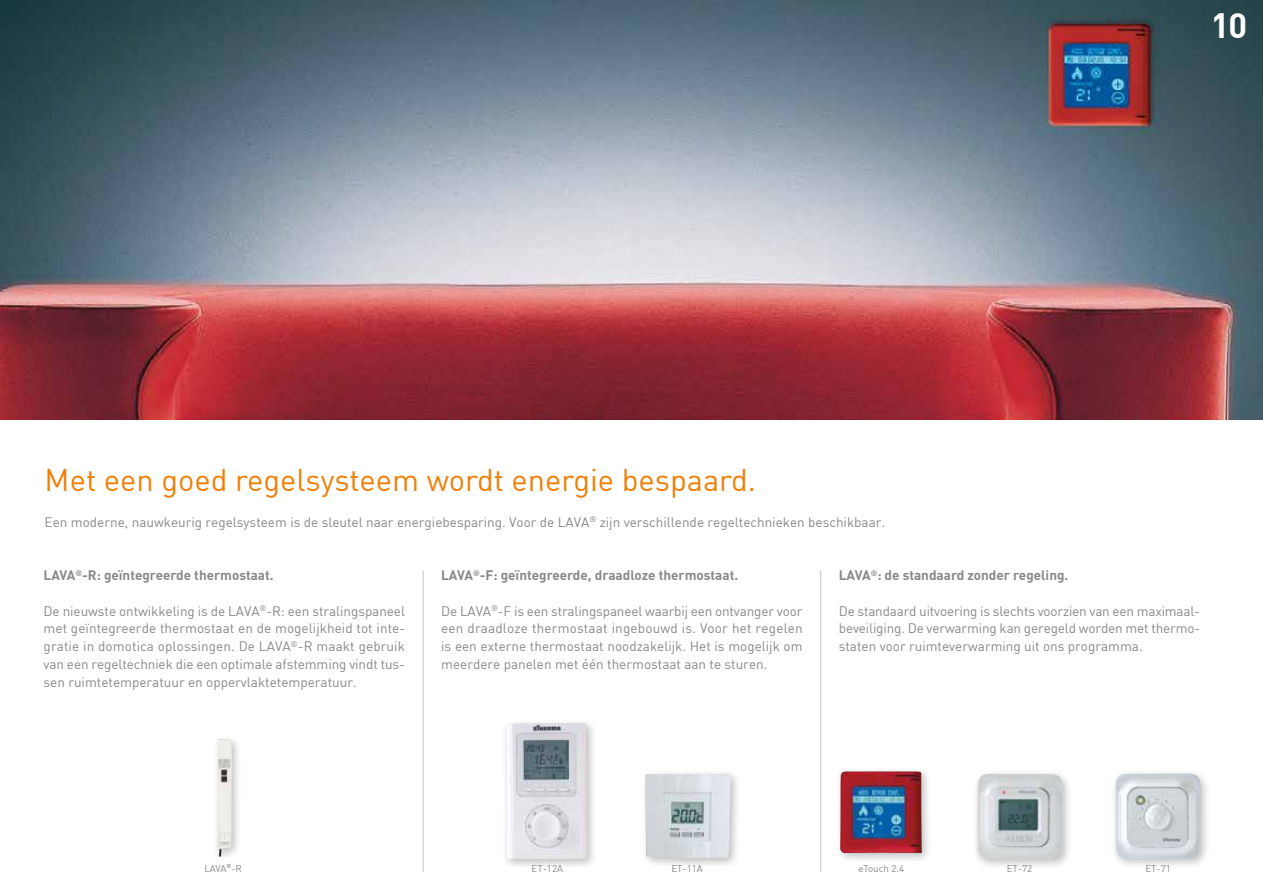
<style>
.page{position:relative;width:1263px;height:893px;background:#fff}
.page>*{position:absolute;margin:0;border:0;box-sizing:border-box;transform-origin:0 0}
.t1{font:700 34.5px "DIN";color:#fff}
.t2{font:30.75px "DIN";color:#ee800a}
.t3{font:13.5px/17.9px "DIN";color:#87888a;text-align:justify}
.t4{font:700 13.5px "DIN";color:#87888a}
.t5{font:9.75px "DIN";color:#87888a}
</style>
<div class="page">
<img style="left:0;top:0;width:1263px;height:420px">
<div style="left:212px;top:735px;width:31px;height:121px;background:#000;opacity:.25"></div>
<img style="left:217px;top:739px;width:15px;height:117px">
<div style="left:501px;top:718px;width:97px;height:148px;background:#000;opacity:.25"></div>
<img style="left:506px;top:723px;width:81px;height:136px">
<div style="left:640px;top:768px;width:101px;height:97px;background:#000;opacity:.25"></div>
<img style="left:645px;top:774px;width:85px;height:84px">
<div style="left:972px;top:769px;width:101px;height:101px;background:#000;opacity:.25"></div>
<img style="left:977px;top:774px;width:85px;height:85px">
<div style="left:1110px;top:768px;width:101px;height:99px;background:#000;opacity:.25"></div>
<img style="left:1115px;top:774px;width:85px;height:85px">
<div style="left:835px;top:766px;width:98px;height:96px;background:#000;opacity:.25"></div>
<img style="left:840px;top:771px;width:82px;height:82px">
<hr style="left:423px;top:570px;width:1px;height:302px;background:#c1c2c3">
<hr style="left:820px;top:570px;width:1px;height:302px;background:#c1c2c3">
<h1 class="t1" style="left:1211px;top:3px;width:38px">10</h1>
<h2 class="t2" style="left:45px;top:461px;width:713px">Met een goed regelsysteem wordt energie bespaard.</h2>
<p class="t3" style="left:45px;top:513px;width:842px">Een moderne, nauwkeurig regelsysteem is de sleutel naar energiebesparing. Voor de LAVA<sup>®</sup> zijn verschillende regeltechnieken beschikbaar.</p>
<p class="t4" style="left:44px;top:566px;width:232px">LAVA<sup>®</sup>-R: geïntegreerde thermostaat.</p>
<p class="t3" style="left:44px;top:602px;width:363px">De nieuwste ontwikkeling is de LAVA<sup>®</sup>-R: een stralingspaneel met geïntegreerde thermostaat en de mogelijkheid tot inte&shy;gratie in domotica oplossingen. De LAVA<sup>®</sup>-R maakt gebruik van een regeltechniek die een optimale afstemming vindt tus&shy;sen ruimtetemperatuur en oppervlaktetemperatuur.</p>
<p class="t4" style="left:441px;top:566px;width:299px">LAVA<sup>®</sup>-F: geïntegreerde, draadloze thermostaat.</p>
<p class="t3" style="left:441px;top:602px;width:363px">De LAVA<sup>®</sup>-F is een stralingspaneel waarbij een ontvanger voor een draadloze thermostaat ingebouwd is. Voor het regelen is een externe thermostaat noodzakelijk. Het is mogelijk om meerdere panelen met één thermostaat aan te sturen.</p>
<p class="t4" style="left:839px;top:566px;width:231px">LAVA<sup>®</sup>: de standaard zonder regeling.</p>
<p class="t3" style="left:839px;top:602px;width:363px">De standaard uitvoering is slechts voorzien van een maximaal&shy;beveiliging. De verwarming kan geregeld worden met thermo&shy;staten voor ruimteverwarming uit ons programma.</p>
<p class="t5" style="left:204px;top:862px;width:39px">LAVA<sup>®</sup>-R</p>
<p class="t5" style="left:532px;top:862px;width:33px">ET-12A</p>
<p class="t5" style="left:671px;top:862px;width:33px">ET-11A</p>
<p class="t5" style="left:858px;top:862px;width:47px">eTouch 2.4</p>
<p class="t5" style="left:1007px;top:862px;width:27px">ET-72</p>
<p class="t5" style="left:1145px;top:862px;width:27px">ET-71</p>
</div>
